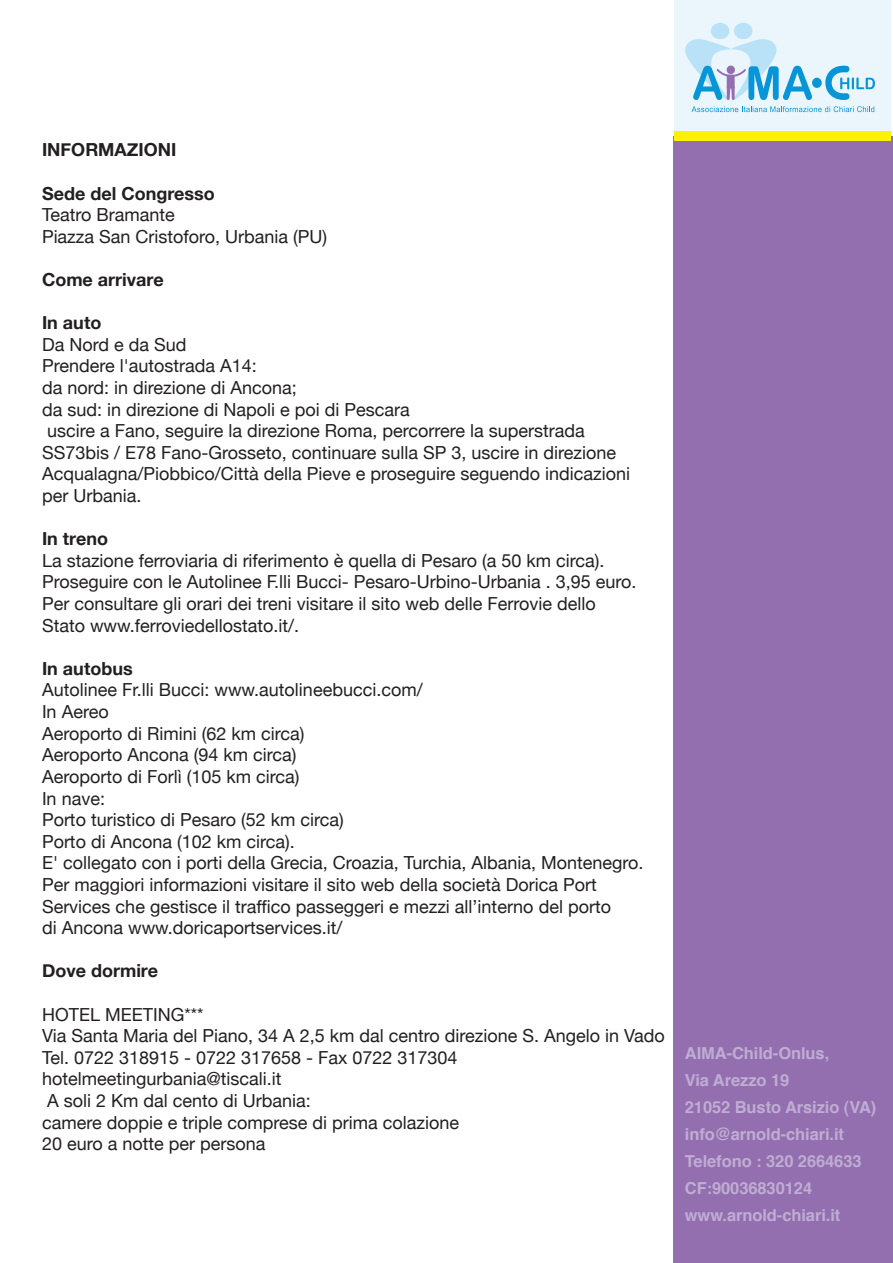
<style>
.page{position:relative;width:893px;height:1263px;background:#fff}
.page>*{position:absolute;margin:0;border:0;box-sizing:border-box;transform-origin:0 0}
.t1{font:18px/21.6px "Helvetica Neue";color:#231f20}
.t2{font:700 18px "Helvetica Neue";color:#231f20}
.t3{font:700 16.5px/27px "Helvetica";letter-spacing:-.005em;color:#bfadd3}
</style>
<div class="page">
<div style="left:674px;top:0;width:216px;height:1165px;background:#eaf6fc"></div>
<div style="left:711px;top:23px;width:18px;height:16px;background:#b9e1f7;border-radius:50%"></div>
<div style="left:734px;top:23px;width:18px;height:16px;background:#b9e1f7;border-radius:50%"></div>
<svg style="left:685px;top:36px;width:190px;height:76px"></svg>
<div style="left:674px;top:137px;width:219px;height:1126px;background:#936fb0"></div>
<div style="left:674px;top:131px;width:216px;height:10px;background:#fff101"></div>
<p class="t2" style="left:42px;top:139px;width:136px">INFORMAZIONI</p>
<p class="t2" style="left:42px;top:182px;width:174px">Sede del Congresso</p>
<p class="t1" style="left:42px;top:204px;width:287px">Teatro Bramante<br>Piazza San Cristoforo, Urbania (PU)</p>
<p class="t2" style="left:42px;top:268px;width:123px">Come arrivare</p>
<p class="t2" style="left:42px;top:312px;width:61px">In auto</p>
<p class="t1" style="left:42px;top:333px;width:590px">Da Nord e da Sud<br>Prendere l'autostrada A14:<br>da nord: in direzione di Ancona;<br>da sud: in direzione di Napoli e poi di Pescara<br>uscire a Fano, seguire la direzione Roma, percorrere la superstrada SS73bis / E78 Fano-Grosseto, continuare sulla SP 3, uscire in direzione Acqualagna/Piobbico/Città della Pieve e proseguire seguendo indicazioni per Urbania.</p>
<p class="t2" style="left:42px;top:528px;width:68px">In treno</p>
<p class="t1" style="left:42px;top:549px;width:596px">La stazione ferroviaria di riferimento è quella di Pesaro (a 50 km circa).<br>Proseguire con le Autolinee F.lli Bucci- Pesaro-Urbino-Urbania . 3,95 euro.<br>Per consultare gli orari dei treni visitare il sito web delle Ferrovie dello Stato www.ferroviedellostato.it/.</p>
<p class="t2" style="left:42px;top:657px;width:92px">In autobus</p>
<p class="t1" style="left:42px;top:679px;width:603px">Autolinee Fr.lli Bucci: www.autolineebucci.com/<br>In Aereo<br>Aeroporto di Rimini (62 km circa)<br>Aeroporto Ancona (94 km circa)<br>Aeroporto di Forlì (105 km circa)<br>In nave:<br>Porto turistico di Pesaro (52 km circa)<br>Porto di Ancona (102 km circa).<br>E' collegato con i porti della Grecia, Croazia, Turchia, Albania, Montenegro.<br>Per maggiori informazioni visitare il sito web della società Dorica Port Services che gestisce il traffico passeggeri e mezzi all’interno del porto<br>di Ancona www.doricaportservices.it/</p>
<p class="t2" style="left:42px;top:960px;width:117px">Dove dormire</p>
<p class="t1" style="left:42px;top:1003px;width:624px">HOTEL MEETING***<br>Via Santa Maria del Piano, 34 A 2,5 km dal centro direzione S. Angelo in Vado Tel. 0722 318915 - 0722 317658 - Fax 0722 317304 hotelmeetingurbania@tiscali.it<br>A soli 2 Km dal cento di Urbania:<br>camere doppie e triple comprese di prima colazione<br>20 euro a notte per persona</p>
<p class="t3" style="left:685px;top:1040px;width:193px">AIMA-Child-Onlus,<br>Via Arezzo 19<br>21052 Busto Arsizio (VA) info@arnold-chiari.it<br>Telefono : 320 2664633<br>CF:90036830124 www.arnold-chiari.it</p>
</div>
